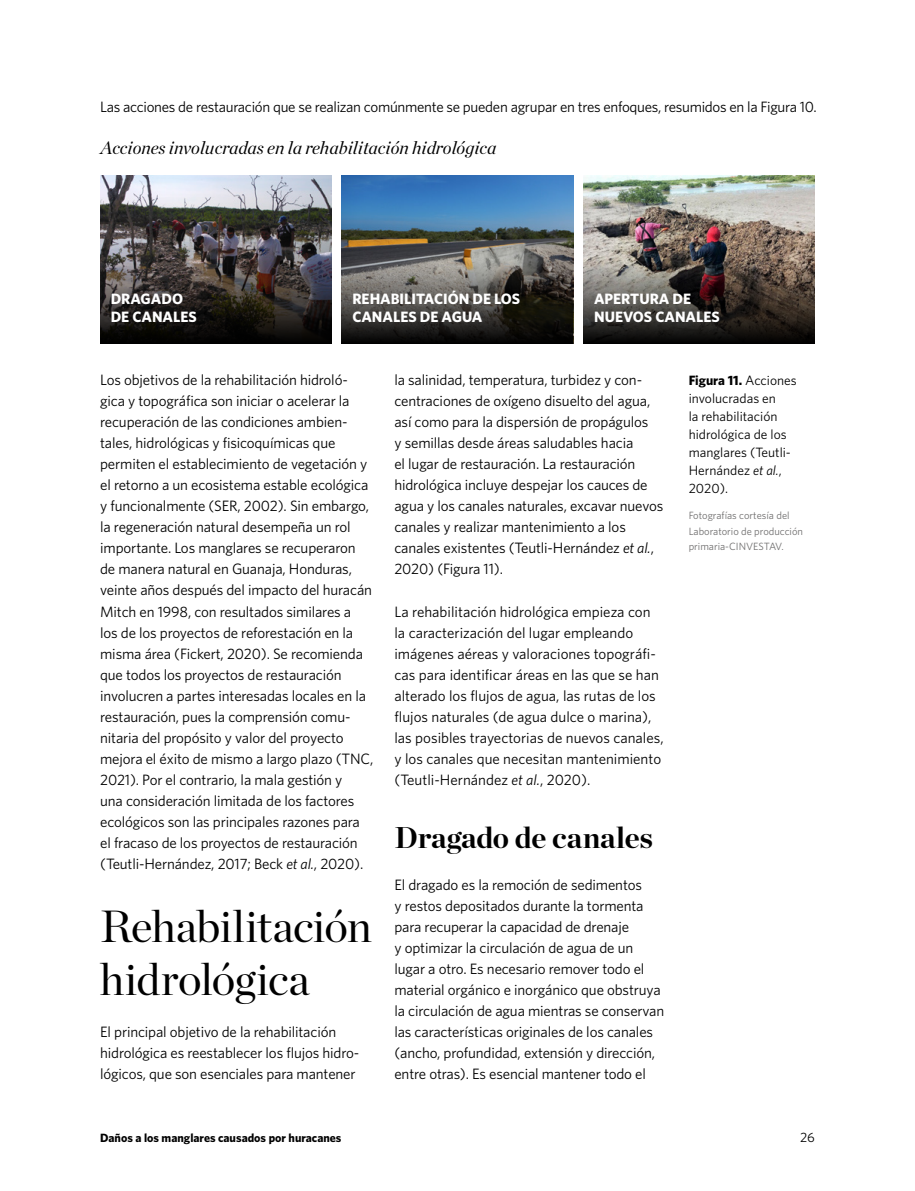
<style>
.page{position:relative;width:915px;height:1191px;background:#fff}
.page>*{position:absolute;margin:0;border:0;box-sizing:border-box;transform-origin:0 0}
.TNC_Header_B{font:45px/52.5px "Chronicle Display";letter-spacing:-.015em;color:#000}
.TNC_Header_C{font:700 30px "Chronicle Display";letter-spacing:-.005em;color:#000}
.TNC_Paragraph_A{font:italic 18px "Chronicle Display";color:#000}
.TNC_Paragraph_A-2{font:15px/21px "Whitney";letter-spacing:-.01em;color:#000}
.TNC_Paragraph_A-3{font:700 15px/18px "Whitney";color:#fff}
.TNC_Figure_Table{font:13.5px/18px "Whitney";color:#000}
.t1{font:700 12px "Whitney";color:#000}
.TNC_Caption{font:10.5px/15.8px "Whitney";color:#706f6f}
.s1{font-style:italic}
.s2{font-weight:700}
</style>
<div class="page">
<img style="left:100px;top:175px;width:231px;height:84px">
<img style="left:342px;top:175px;width:231px;height:84px">
<img style="left:583px;top:175px;width:231px;height:84px">
<svg style="left:100px;top:259px;width:231px;height:84px;background:#2e2927"></svg>
<svg style="left:342px;top:259px;width:231px;height:84px;background:#474441"></svg>
<svg style="left:583px;top:259px;width:231px;height:84px;background:#433c37"></svg>
<p class="TNC_Paragraph_A-2" style="left:100px;top:96px;width:718px">Las acciones de restauración que se realizan comúnmente se pueden agrupar en tres enfoques, resumidos en la Figura 10.</p>
<p class="TNC_Paragraph_A" style="left:100px;top:134px;width:397px">Acciones involucradas en la rehabilitación hidrológica</p>
<p class="TNC_Paragraph_A-3" style="left:111px;top:290px;width:88px">DRAGADO<br>DE CANALES</p>
<p class="TNC_Paragraph_A-3" style="left:352px;top:290px;width:169px">REHABILITACIÓN DE LOS<br>CANALES DE AGUA</p>
<p class="TNC_Paragraph_A-3" style="left:594px;top:290px;width:127px">APERTURA DE<br>NUEVOS CANALES</p>
<p class="TNC_Paragraph_A-2" style="left:100px;top:369px;width:275px">Los objetivos de la rehabilitación hidroló&shy;gica y topográfica son iniciar o acelerar la recuperación de las condiciones ambien&shy;tales, hidrológicas y fisicoquímicas que permiten el establecimiento de vegetación y el retorno a un ecosistema estable ecológica y funcionalmente (SER, 2002). Sin embargo, la regeneración natural desempeña un rol importante. Los manglares se recuperaron de manera natural en Guanaja, Honduras, veinte años después del impacto del huracán Mitch en 1998, con resultados similares a<br>los de los proyectos de reforestación en la misma área (Fickert, 2020). Se recomienda que todos los proyectos de restauración involucren a partes interesadas locales en la restauración, pues la comprensión comu&shy;nitaria del propósito y valor del proyecto mejora el éxito de mismo a largo plazo (TNC, 2021). Por el contrario, la mala gestión y<br>una consideración limitada de los factores ecológicos son las principales razones para el fracaso de los proyectos de restauración (Teutli-Hernández, 2017; Beck <span class="s1">et al.</span>, 2020).</p>
<p class="TNC_Header_B" style="left:100px;top:896px;width:273px">Rehabilitación hidrológica</p>
<p class="TNC_Paragraph_A-2" style="left:100px;top:1020px;width:260px">El principal objetivo de la rehabilitación hidrológica es reestablecer los flujos hidro&shy;lógicos, que son esenciales para mantener</p>
<p class="TNC_Paragraph_A-2" style="left:394px;top:369px;width:270px">la salinidad, temperatura, turbidez y con&shy;centraciones de oxígeno disuelto del agua, así como para la dispersión de propágulos<br>y semillas desde áreas saludables hacia<br>el lugar de restauración. La restauración hidrológica incluye despejar los cauces de agua y los canales naturales, excavar nuevos canales y realizar mantenimiento a los canales existentes (Teutli-Hernández <span class="s1">et al.</span>, 2020) (Figura 11).</p>
<p class="TNC_Paragraph_A-2" style="left:394px;top:600px;width:271px">La rehabilitación hidrológica empieza con la caracterización del lugar empleando imágenes aéreas y valoraciones topográfi&shy;cas para identificar áreas en las que se han alterado los flujos de agua, las rutas de los flujos naturales (de agua dulce o marina), las posibles trayectorias de nuevos canales, y los canales que necesitan mantenimiento (Teutli-Hernández <span class="s1">et al.</span>, 2020).</p>
<p class="TNC_Header_C" style="left:394px;top:813px;width:260px">Dragado de canales</p>
<p class="TNC_Paragraph_A-2" style="left:394px;top:873px;width:271px">El dragado es la remoción de sedimentos<br>y restos depositados durante la tormenta para recuperar la capacidad de drenaje<br>y optimizar la circulación de agua de un lugar a otro. Es necesario remover todo el material orgánico e inorgánico que obstruya la circulación de agua mientras se conservan las características originales de los canales (ancho, profundidad, extensión y dirección, entre otras). Es esencial mantener todo el</p>
<p class="TNC_Figure_Table" style="left:688px;top:371px;width:109px"><span class="s2">Figura 11.</span> Acciones involucradas en<br>la rehabilitación hidrológica de los manglares (Teutli-<br>Hernández <span class="s1">et al.</span>,<br>2020).</p>
<p class="TNC_Caption" style="left:688px;top:507px;width:116px">Fotografías cortesía del<br>Laboratorio de producción primaria-CINVESTAV.</p>
<p class="t1" style="left:100px;top:1130px;width:243px">Daños a los manglares causados por huracanes</p>
<p class="TNC_Figure_Table" style="left:799px;top:1127px;width:16px">26</p>
</div>
